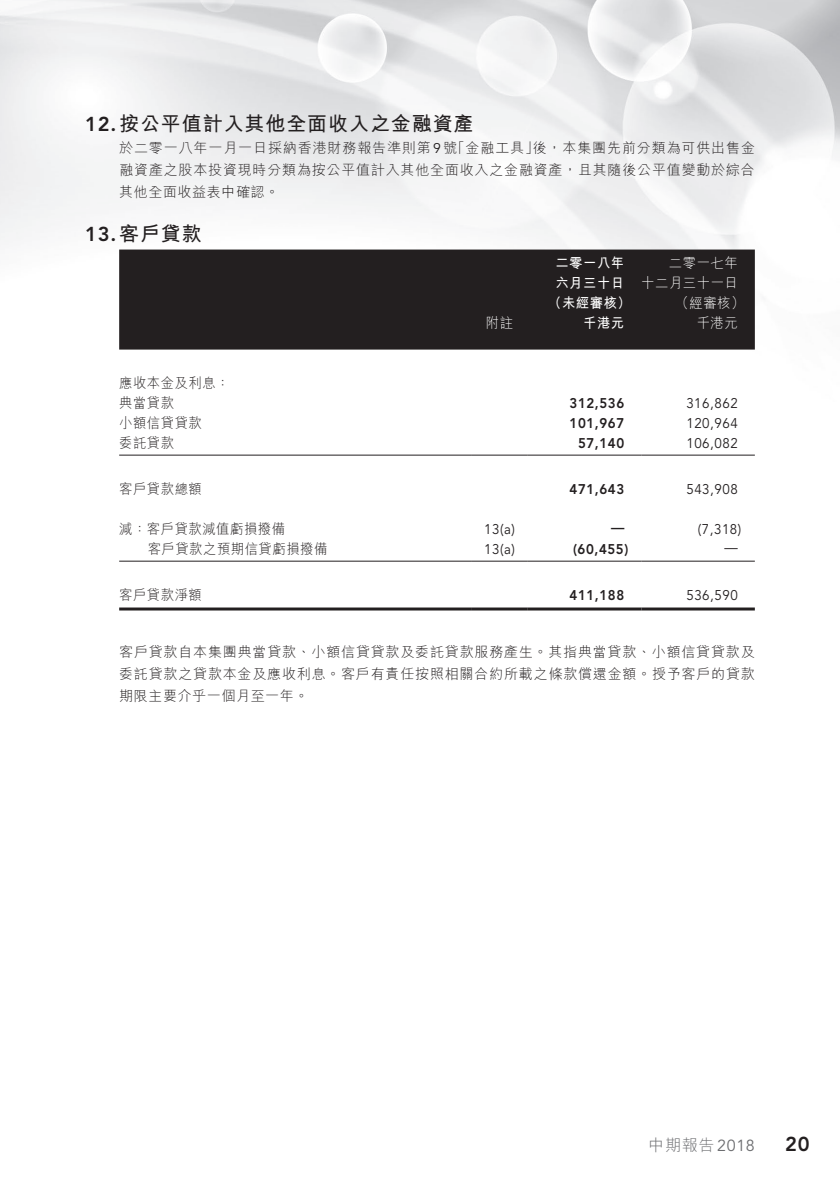
<style>
.page{position:relative;width:840px;height:1191px;background:#fff}
.page>*{position:absolute;margin:0;border:0;box-sizing:border-box;transform-origin:0 0}
.t1{font:700 20px "M Hei HK";letter-spacing:.045em;color:#231f20}
.t2{font:800 20px "Avenir";color:#231f20}
.t3{font:300 16px "M Hei HK";color:#6c6d70}
.t4{font:300 14px/22px "M Hei HK";letter-spacing:.04em;color:#231f20;text-align:justify}
.t5{font:300 14px "M Hei HK";letter-spacing:.04em;color:#231f20;scale:.95 1}
.t6{font:14px "Avenir";letter-spacing:.04em;color:#231f20;scale:.95 1}
.t7{font:800 14px "Avenir";letter-spacing:.045em;color:#231f20;scale:.95 1}
.t8{font:300 14px "M Hei HK";letter-spacing:.04em;color:#fff;scale:.95 1}
.t9{font:700 14px/20px "M Hei HK";letter-spacing:.045em;color:#fff;scale:.95 1}
.s1{font-family:"Avenir";font-weight:800}
.s2{font-family:"Avenir";font-weight:400}
</style>
<div class="page">
<img style="left:0;top:0;width:839px;height:611px">
<div style="left:119px;top:249px;width:635px;height:100px;background:#231f20"></div>
<hr style="left:119px;top:454px;width:352px;height:1px;background:#231f20">
<hr style="left:471px;top:454px;width:56px;height:1px;background:#231f20">
<hr style="left:527px;top:454px;width:114px;height:1px;background:#231f20">
<hr style="left:641px;top:454px;width:113px;height:1px;background:#231f20">
<hr style="left:119px;top:560px;width:352px;height:1px;background:#231f20">
<hr style="left:471px;top:560px;width:56px;height:1px;background:#231f20">
<hr style="left:527px;top:560px;width:114px;height:1px;background:#231f20">
<hr style="left:641px;top:560px;width:113px;height:1px;background:#231f20">
<hr style="left:119px;top:607px;width:352px;height:3px;background:#231f20">
<hr style="left:471px;top:607px;width:56px;height:3px;background:#231f20">
<hr style="left:527px;top:607px;width:114px;height:3px;background:#231f20">
<hr style="left:641px;top:607px;width:113px;height:3px;background:#231f20">
<h1 class="t1" style="left:85px;top:109px;width:390px"><span class="s1">12.</span>按公平值計入其他全面收入之金融資產</h1>
<p class="t4" style="left:119px;top:137px;width:637px">於二零一八年一月一日採納香港財務報告準則第<span class="s2">9</span> 「號金融工具 後」 ，本集團先前分類為可供出售金融資產之股本投資現時分類為按公平值計入其他全面收入之金融資產，且其隨後公平值變動於綜合其他全面收益表中確認。</p>
<h1 class="t1" style="left:85px;top:219px;width:118px"><span class="s1">13.</span>客戶貸款</h1>
<p class="t9" style="left:555px;top:251px;width:74px">二零一八年六月三十日</p>
<p class="t8" style="left:668px;top:253px;width:74px">二零一七年</p>
<p class="t8" style="left:641px;top:273px;width:103px">十二月三十一日</p>
<p class="t8" style="left:675px;top:293px;width:74px">（經審核(</p>
<p class="t9" style="left:548px;top:292px;width:89px">（未經審核）</p>
<p class="t8" style="left:485px;top:313px;width:30px">附註</p>
<p class="t9" style="left:583px;top:312px;width:45px">千港元</p>
<p class="t8" style="left:696px;top:313px;width:45px">千港元</p>
<p class="t5" style="left:119px;top:373px;width:118px">應收本金及利息：</p>
<p class="t5" style="left:119px;top:393px;width:59px">典當貸款</p>
<p class="t7" style="left:569px;top:395px;width:59px">312,536</p>
<p class="t6" style="left:686px;top:395px;width:56px">316,862</p>
<p class="t5" style="left:119px;top:413px;width:88px">小額信貸貸款</p>
<p class="t7" style="left:569px;top:415px;width:59px">101,967</p>
<p class="t6" style="left:686px;top:415px;width:56px">120,964</p>
<p class="t5" style="left:119px;top:433px;width:59px">委託貸款</p>
<p class="t7" style="left:577px;top:435px;width:50px">57,140</p>
<p class="t6" style="left:686px;top:435px;width:56px">106,082</p>
<p class="t5" style="left:119px;top:479px;width:88px">客戶貸款總額</p>
<p class="t7" style="left:569px;top:481px;width:59px">471,643</p>
<p class="t6" style="left:686px;top:481px;width:56px">543,908</p>
<p class="t5" style="left:119px;top:519px;width:176px">減：客戶貸款減值虧損撥備</p>
<p class="t6" style="left:484px;top:521px;width:34px">1 3 (a(</p>
<p class="t7" style="left:610px;top:519px;width:15px">—</p>
<p class="t6" style="left:697px;top:521px;width:47px">)7,318(</p>
<p class="t5" style="left:148px;top:539px;width:191px">客戶貸款之預期信貸虧損撥備</p>
<p class="t6" style="left:484px;top:541px;width:34px">1 3 (a(</p>
<p class="t7" style="left:572px;top:541px;width:60px">)60,455(</p>
<p class="t6" style="left:724px;top:539px;width:15px">—</p>
<p class="t5" style="left:119px;top:585px;width:88px">客戶貸款淨額</p>
<p class="t7" style="left:569px;top:587px;width:59px">411,188</p>
<p class="t6" style="left:686px;top:587px;width:56px">536,590</p>
<p class="t4" style="left:119px;top:640px;width:637px">客戶貸款自本集團典當貸款、小額信貸貸款及委託貸款服務產生。其指典當貸款、小額信貸貸款及委託貸款之貸款本金及應收利息。客戶有責任按照相關合約所載之條款償還金額。授予客戶的貸款期限主要介乎一個月至一年。</p>
<p class="t3" style="left:648px;top:1134px;width:108px">中期報告<span class="s2">2018</span></p>
<h1 class="t2" style="left:784px;top:1132px;width:26px">20</h1>
</div>
